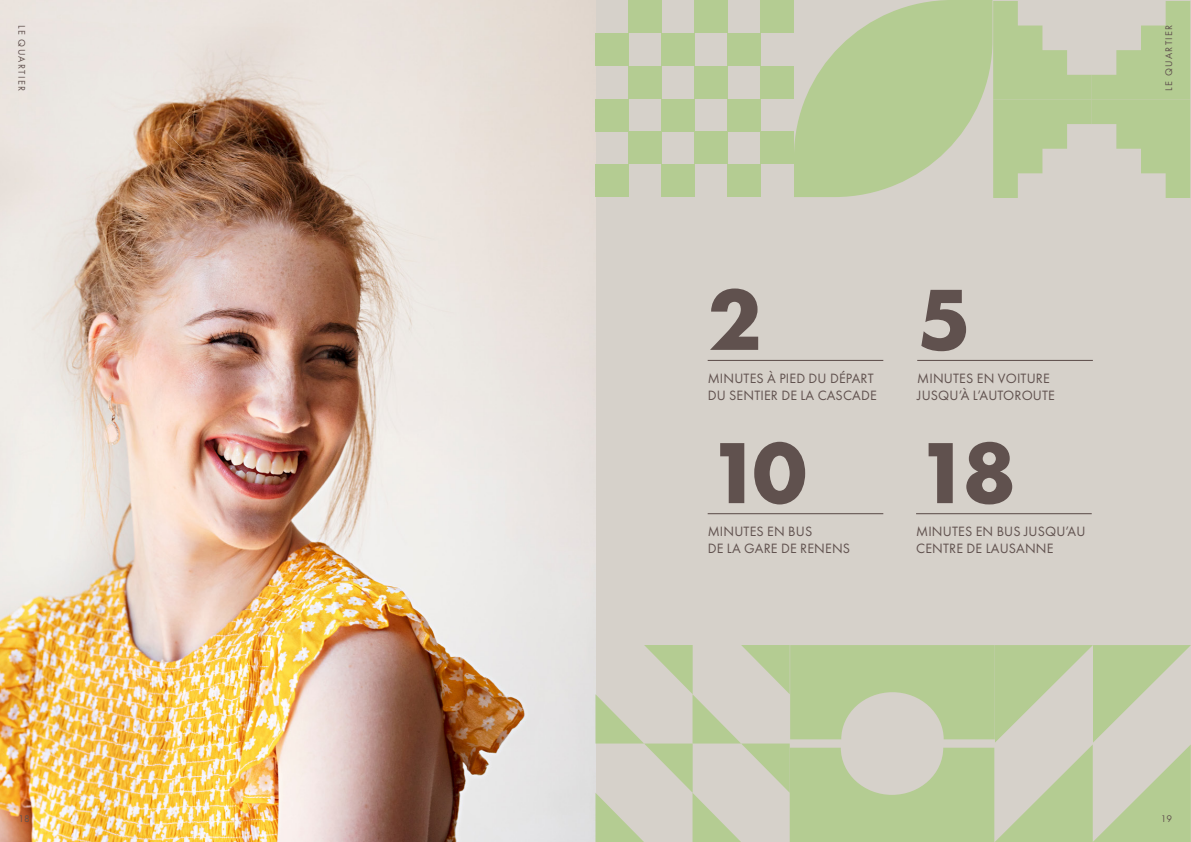
<style>
.page{position:relative;width:1191px;height:842px;background:#d6d1ca}
.page>*{position:absolute;margin:0;border:0;box-sizing:border-box;transform-origin:0 0}
.t1{font:700 90px "Futura PT";color:#60514e}
.t2{font:14px/17px "Futura PT";letter-spacing:.01em;color:#60514e}
.t3{font:10px "Futura PT";letter-spacing:.13em;color:#60514e}
</style>
<div class="page">
<img style="left:0;top:0;width:595px;height:842px">
<svg style="left:595px;top:645px;width:596px;height:197px"></svg>
<div style="left:695px;top:0;width:33px;height:33px;background:#b4cc92"></div>
<div style="left:728px;top:33px;width:33px;height:33px;background:#b4cc92"></div>
<div style="left:761px;top:66px;width:33px;height:33px;background:#b4cc92"></div>
<div style="left:761px;top:0;width:33px;height:33px;background:#b4cc92"></div>
<div style="left:628px;top:0;width:33px;height:33px;background:#b4cc92"></div>
<div style="left:661px;top:33px;width:34px;height:33px;background:#b4cc92"></div>
<div style="left:695px;top:66px;width:33px;height:33px;background:#b4cc92"></div>
<div style="left:595px;top:33px;width:33px;height:33px;background:#b4cc92"></div>
<div style="left:628px;top:66px;width:33px;height:33px;background:#b4cc92"></div>
<div style="left:661px;top:164px;width:33px;height:33px;background:#b4cc92"></div>
<div style="left:628px;top:132px;width:33px;height:32px;background:#b4cc92"></div>
<div style="left:595px;top:99px;width:33px;height:33px;background:#b4cc92"></div>
<div style="left:595px;top:164px;width:33px;height:33px;background:#b4cc92"></div>
<div style="left:728px;top:164px;width:33px;height:33px;background:#b4cc92"></div>
<div style="left:694px;top:132px;width:34px;height:32px;background:#b4cc92"></div>
<div style="left:661px;top:99px;width:33px;height:33px;background:#b4cc92"></div>
<div style="left:761px;top:132px;width:33px;height:32px;background:#b4cc92"></div>
<div style="left:728px;top:99px;width:33px;height:33px;background:#b4cc92"></div>
<svg style="left:794px;top:0;width:396px;height:198px"></svg>
<hr style="left:707px;top:360px;width:176px;height:1px;background:#60514e">
<hr style="left:707px;top:513px;width:176px;height:1px;background:#60514e">
<hr style="left:917px;top:360px;width:175px;height:1px;background:#60514e">
<hr style="left:916px;top:513px;width:175px;height:1px;background:#60514e">
<p class="t3" style="left:28px;top:25px;width:67px;rotate:90deg">LE QUARTIER</p>
<h1 class="t1" style="left:707px;top:262px;width:55px">2</h1>
<p class="t2" style="left:707px;top:370px;width:171px">MINUTES À PIED DU DÉPART<br>DU SENTIER DE LA CASCADE</p>
<h1 class="t1" style="left:707px;top:415px;width:100px">10</h1>
<p class="t2" style="left:707px;top:523px;width:144px">MINUTES EN BUS<br>DE LA GARE DE RENENS</p>
<h1 class="t1" style="left:917px;top:262px;width:55px">5</h1>
<p class="t2" style="left:917px;top:370px;width:139px">MINUTES EN VOITURE<br>JUSQU’À L’AUTOROUTE</p>
<h1 class="t1" style="left:916px;top:415px;width:102px">18</h1>
<p class="t2" style="left:916px;top:523px;width:171px">MINUTES EN BUS JUSQU’AU<br>CENTRE DE LAUSANNE</p>
<p class="t3" style="left:1162px;top:91px;width:67px;rotate:-90deg">LE QUARTIER</p>
<p class="t3" style="left:18px;top:813px;width:13px">18</p>
<p class="t3" style="left:1160px;top:813px;width:13px">19</p>
</div>
